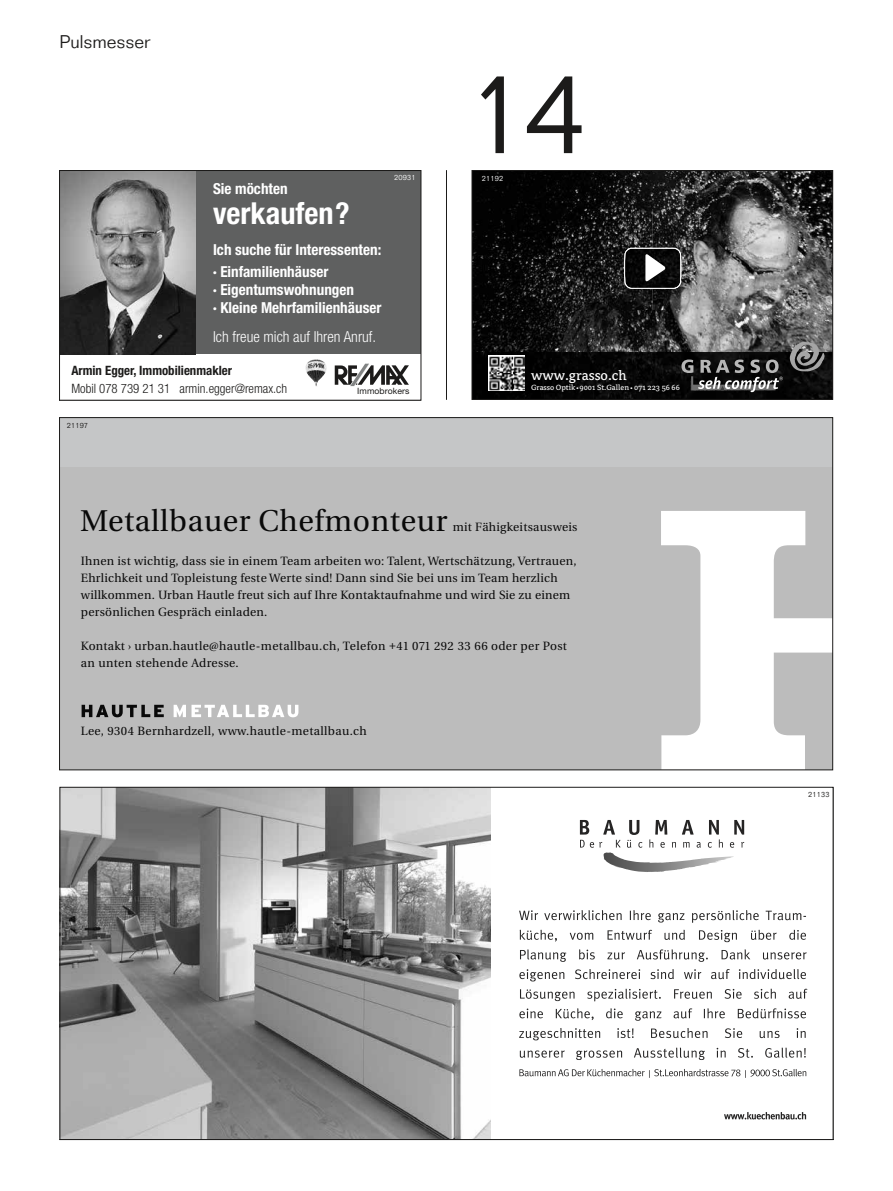
<style>
.page{position:relative;width:893px;height:1191px;background:#fff}
.page>*{position:absolute;margin:0;border:0;box-sizing:border-box;transform-origin:0 0}
.t1{font:300 114px "Folio";color:#1c1b1a}
.t2{font:700 condensed 30.3px "Helvetica Neue";color:#fff}
.t3{font:30px "Utopia";letter-spacing:.02em;color:#090909}
.t4{font:300 18px "Folio";color:#1c1b1a}
.t5{font:700 condensed 15.15px/21.6px "Helvetica Neue";color:#fff}
.t6{font:300 condensed 15.15px "Helvetica Neue";color:#fff}
.t7{font:15.15px "Avance";color:#fff}
.t8{font:300 condensed 12.9px "Helvetica Neue";color:#1c1b1a}
.t9{font:700 condensed 12.9px "Helvetica Neue";color:#1c1b1a}
.t10{font:12px/17px "Utopia";letter-spacing:.02em;color:#090909}
.t11{font:8.7px "Helvetica Neue";letter-spacing:.01em;color:#1c1b1a}
.t12{font:8.4px "Avance";color:#fff}
.t13{font:300 7.5px "Folio";letter-spacing:.02em;color:#1c1b1a}
.t14{font:300 7.5px "Folio";letter-spacing:.02em;color:#fff}
.s1{font-size:5.85px}
</style>
<div class="page">
<hr style="left:446px;top:170px;width:1px;height:230px;background:#1c1b1a">
<div style="left:60px;top:417px;width:773px;height:353px;background:#c5c6c7"></div>
<div style="left:60px;top:467px;width:773px;height:302px;background:#bcbcbc"></div>
<svg style="left:661px;top:511px;width:170px;height:257px;fill:#fff"></svg>
<svg style="left:174px;top:705px;width:124px;height:12px"></svg>
<svg style="left:82px;top:705px;width:82px;height:12px"></svg>
<svg style="left:61px;top:172px;width:358px;height:215px;background:#7b7b7b"></svg>
<div style="left:59px;top:170px;width:362px;height:230px;border:1px solid #1c1b1a"></div>
<img style="left:474px;top:172px;width:357px;height:226px">
<svg style="left:624px;top:247px;width:57px;height:42px"></svg>
<svg style="left:681px;top:359px;width:102px;height:33px;background:#494949"></svg>
<svg style="left:790px;top:342px;width:37px;height:29px"></svg>
<img style="left:489px;top:355px;width:35px;height:36px">
<div style="left:472px;top:170px;width:361px;height:230px;border:1px solid #1c1b1a"></div>
<svg style="left:62px;top:789px;width:746px;height:349px"></svg>
<h3 class="t4" style="left:60px;top:31px;width:92px">Pulsmesser</h3>
<p class="t14" style="left:394px;top:173px;width:23px">20931</p>
<p class="t5" style="left:213px;top:178px;width:76px">Sie möchten</p>
<h2 class="t2" style="left:213px;top:195px;width:138px">verkaufen?</h2>
<p class="t5" style="left:213px;top:238px;width:170px">Ich suche für Interessenten: · Einfamilienhäuser</p>
<p class="t5" style="left:213px;top:280px;width:170px;line-height:18.1px">· Eigentumswohnungen<br>· Kleine Mehrfamilienhäuser</p>
<p class="t6" style="left:213px;top:328px;width:165px">Ich freue mich auf Ihren Anruf.</p>
<p class="t9" style="left:71px;top:362px;width:162px">Armin Egger, Immobilienmakler</p>
<p class="t8" style="left:71px;top:381px;width:217px">Mobil 078 739 21 31 armin.egger@remax.ch</p>
<p class="t11" style="left:357px;top:386px;width:54px">Immobrokers</p>
<p class="t13" style="left:67px;top:421px;width:23px">21197</p>
<h1 class="t1" style="left:466px;top:45px;width:123px">14</h1>
<p class="t14" style="left:482px;top:174px;width:23px">21192</p>
<p class="t7" style="left:531px;top:368px;width:97px">www.grasso.ch</p>
<p class="t12" style="left:531px;top:383px;width:150px">Grasso Optik <span class="s1">•</span> 9001 St.Gallen <span class="s1">•</span> 071 223 56 66</p>
<h3 class="t3" style="left:80px;top:504px;width:369px">Metallbauer Chefmonteur</h3>
<p class="t10" style="left:453px;top:519px;width:126px">mit Fähigkeitsausweis</p>
<p class="t10" style="left:81px;top:553px;width:497px">Ihnen ist wichtig, dass sie in einem Team arbeiten wo: Talent, Wertschätzung, Vertrauen, Ehrlichkeit und Topleistung feste Werte sind! Dann sind Sie bei uns im Team herzlich willkommen. Urban Hautle freut sich auf Ihre Kontaktaufnahme und wird Sie zu einem persönlichen Gespräch einladen.</p>
<p class="t10" style="left:81px;top:638px;width:488px">Kontakt › urban.hautle@hautle-metallbau.ch, Telefon +41 071 292 33 66 oder per Post an unten stehende Adresse.</p>
<p class="t10" style="left:81px;top:723px;width:287px">Lee, 9304 Bernhardzell, www.hautle-metallbau.ch</p>
<p class="t13" style="left:808px;top:789px;width:23px">21133</p>
</div>
